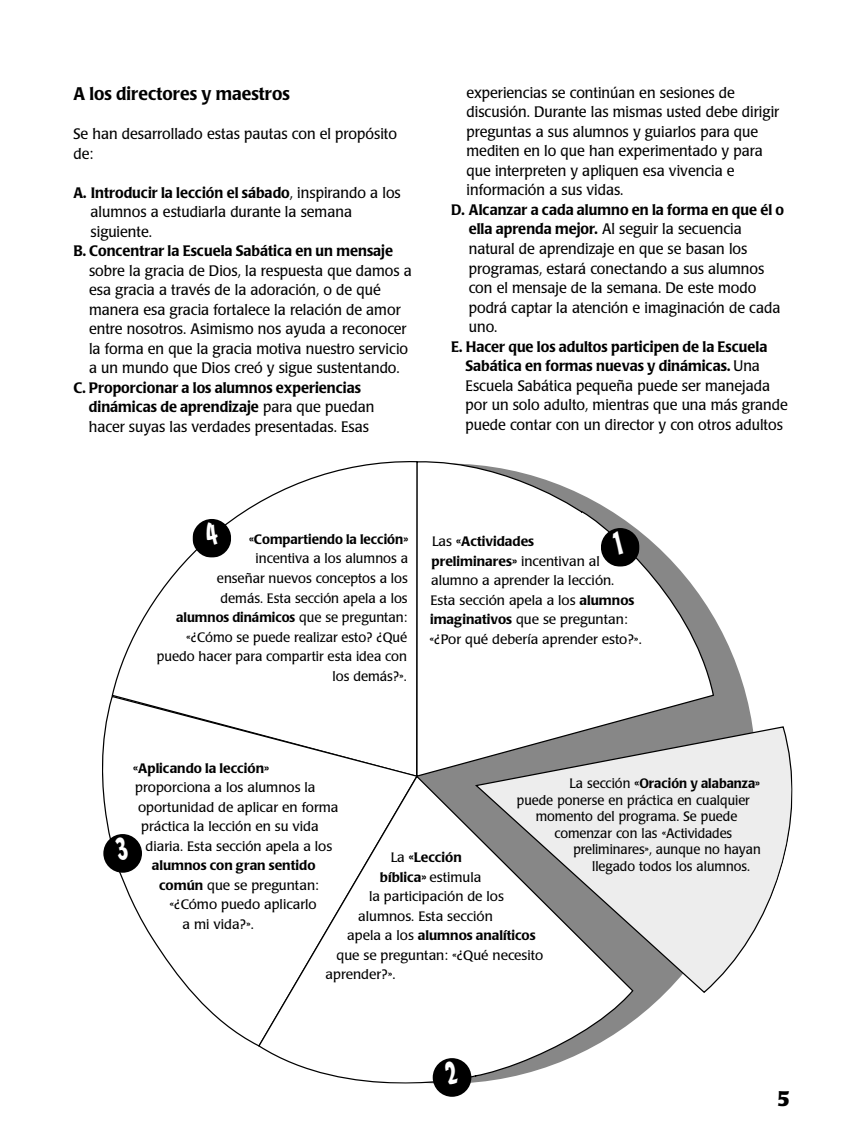
<style>
.page{position:relative;width:864px;height:1148px;background:#fff}
.page>*{position:absolute;margin:0;border:0;box-sizing:border-box;transform-origin:0 0}
.t1{font:700 21px "Poppl Laudatio";color:#000}
.t2{font:500 18px "Poppl Laudatio";color:#000;scale:.95 1}
.t3{font:15px/19.5px "Poppl Laudatio";color:#000;scale:.95 1}
.t4{font:500 15px/19.5px "Poppl Laudatio";color:#000;scale:.95 1}
.t5{font:13.5px/19.5px "Poppl Laudatio";color:#000}
.t6{font:13.5px "Poppl Laudatio";color:#000;scale:.95 1}
.t7{font:500 13.5px "Poppl Laudatio";color:#000}
.t8{font:500 13.5px "Poppl Laudatio";color:#000;scale:.95 1}
.s1{font-weight:500}
.s2{font-weight:400}
</style>
<div class="page">
<svg style="left:634px;top:619px;width:119px;height:401px"></svg>
<svg style="left:111px;top:461px;width:304px;height:234px"></svg>
<svg style="left:415px;top:461px;width:300px;height:313px"></svg>
<svg style="left:102px;top:695px;width:317px;height:351px"></svg>
<svg style="left:257px;top:774px;width:377px;height:309px"></svg>
<svg style="left:475px;top:725px;width:318px;height:269px;background:#dfdfdf"></svg>
<svg style="left:289px;top:799px;width:313px;height:259px"></svg>
<svg style="left:424px;top:475px;width:260px;height:290px"></svg>
<div style="left:433px;top:1058px;width:38px;height:38px;background:#000;border-radius:50%"></div>
<div style="left:103px;top:834px;width:39px;height:38px;background:#000;border-radius:50%"></div>
<svg style="left:601px;top:528px;width:39px;height:38px"></svg>
<svg style="left:193px;top:519px;width:38px;height:38px"></svg>
<p class="t2" style="left:74px;top:84px;width:229px">A los directores y maestros</p>
<p class="t3" style="left:74px;top:124px;width:342px">Se han desarrollado estas pautas con el propósito de:</p>
<p class="t3" style="left:91px;top:183px;width:328px;text-indent:-17px"><span class="s1">A. Introducir la lección el sábado</span>, inspirando a los alumnos a estudiarla durante la semana siguiente.</p>
<p class="t4" style="left:74px;top:241px;width:338px">B. Concentrar la Escuela Sabática en un mensaje</p>
<p class="t3" style="left:89px;top:261px;width:341px">sobre la gracia de Dios, la respuesta que damos a esa gracia a través de la adoración, o de qué manera esa gracia fortalece la relación de amor entre nosotros. Asimismo nos ayuda a reconocer la forma en que la gracia motiva nuestro servicio a un mundo que Dios creó y sigue sustentando.</p>
<p class="t4" style="left:89px;top:378px;width:302px;text-indent:-15px">C. Proporcionar a los alumnos experiencias dinámicas de aprendizaje <span class="s2">para que puedan hacer suyas las verdades presentadas. Esas</span></p>
<p class="t3" style="left:467px;top:83px;width:331px">experiencias se continúan en sesiones de discusión. Durante las mismas usted debe dirigir preguntas a sus alumnos y guiarlos para que mediten en lo que han experimentado y para que interpreten y apliquen esa vivencia e información a sus vidas.</p>
<p class="t3" style="left:469px;top:200px;width:333px;text-indent:-18px"><span class="s1">D. Alcanzar a cada alumno en la forma en que él o ella aprenda mejor.</span> Al seguir la secuencia natural de aprendizaje en que se basan los programas, estará conectando a sus alumnos con el mensaje de la semana. De este modo podrá captar la atención e imaginación de cada uno.</p>
<p class="t3" style="left:466px;top:337px;width:341px;text-indent:-14px"><span class="s1">E. Hacer que los adultos participen de la Escuela Sabática en formas nuevas y dinámicas.</span> Una Escuela Sabática pequeña puede ser manejada por un solo adulto, mientras que una más grande puede contar con un director y con otros adultos</p>
<p class="t7" style="left:249px;top:531px;width:161px">«Compartiendo la lección»</p>
<p class="t5" style="left:157px;top:549px;width:253px;text-align:right">incentiva a los alumnos a<br>enseñar nuevos conceptos a los<br>demás. Esta sección apela a los<br><span class="s1">alumnos dinámicos</span> que se preguntan: «¿Cómo se puede realizar esto? ¿Qué puedo hacer para compartir esta idea con los demás?».</p>
<p class="t5" style="left:429px;top:532px;width:214px">Las <span class="s1">«Actividades<br>preliminares»</span> incentivan al alumno a aprender la lección.<br>Esta sección apela a los <span class="s1">alumnos imaginativos</span> que se preguntan: «¿Por qué debería aprender esto?».</p>
<p class="t7" style="left:133px;top:760px;width:138px">«Aplicando la lección»</p>
<p class="t5" style="left:135px;top:778px;width:182px">proporciona a los alumnos la</p>
<p class="t5" style="left:138px;top:797px;width:202px">oportunidad de aplicar en forma</p>
<p class="t5" style="left:141px;top:817px;width:179px">práctica la lección en su vida</p>
<p class="t5" style="left:146px;top:836px;width:188px">diaria. Esta sección apela a los</p>
<p class="t7" style="left:152px;top:858px;width:165px">alumnos con gran sentido</p>
<p class="t5" style="left:159px;top:875px;width:161px"><span class="s1">común</span> que se preguntan:</p>
<p class="t5" style="left:169px;top:895px;width:149px">«¿Cómo puedo aplicarlo</p>
<p class="t5" style="left:183px;top:914px;width:73px">a mi vida?».</p>
<p class="t8" style="left:570px;top:775px;width:202px"><span class="s2">La sección</span> «Oración y alabanza»</p>
<p class="t6" style="left:517px;top:792px;width:247px">puede ponerse en práctica en cualquier</p>
<p class="t6" style="left:536px;top:808px;width:214px">momento del programa. Se puede</p>
<p class="t6" style="left:555px;top:825px;width:189px">comenzar con las «Actividades</p>
<p class="t6" style="left:573px;top:841px;width:199px">preliminares», aunque no hayan</p>
<p class="t6" style="left:592px;top:858px;width:168px">llegado todos los alumnos.</p>
<p class="t7" style="left:391px;top:849px;width:73px"><span class="s2">La</span> «Lección</p>
<p class="t7" style="left:380px;top:869px;width:103px">bíblica» <span class="s2">estimula</span></p>
<p class="t5" style="left:369px;top:887px;width:136px">la participación de los</p>
<p class="t5" style="left:358px;top:906px;width:136px">alumnos. Esta sección</p>
<p class="t7" style="left:347px;top:927px;width:190px"><span class="s2">apela a los</span> alumnos analíticos</p>
<p class="t5" style="left:336px;top:945px;width:208px">que se preguntan: «¿Qué necesito</p>
<p class="t5" style="left:326px;top:965px;width:72px">aprender?».</p>
<h1 class="t1" style="left:778px;top:1087px;width:14px">5</h1>
</div>
